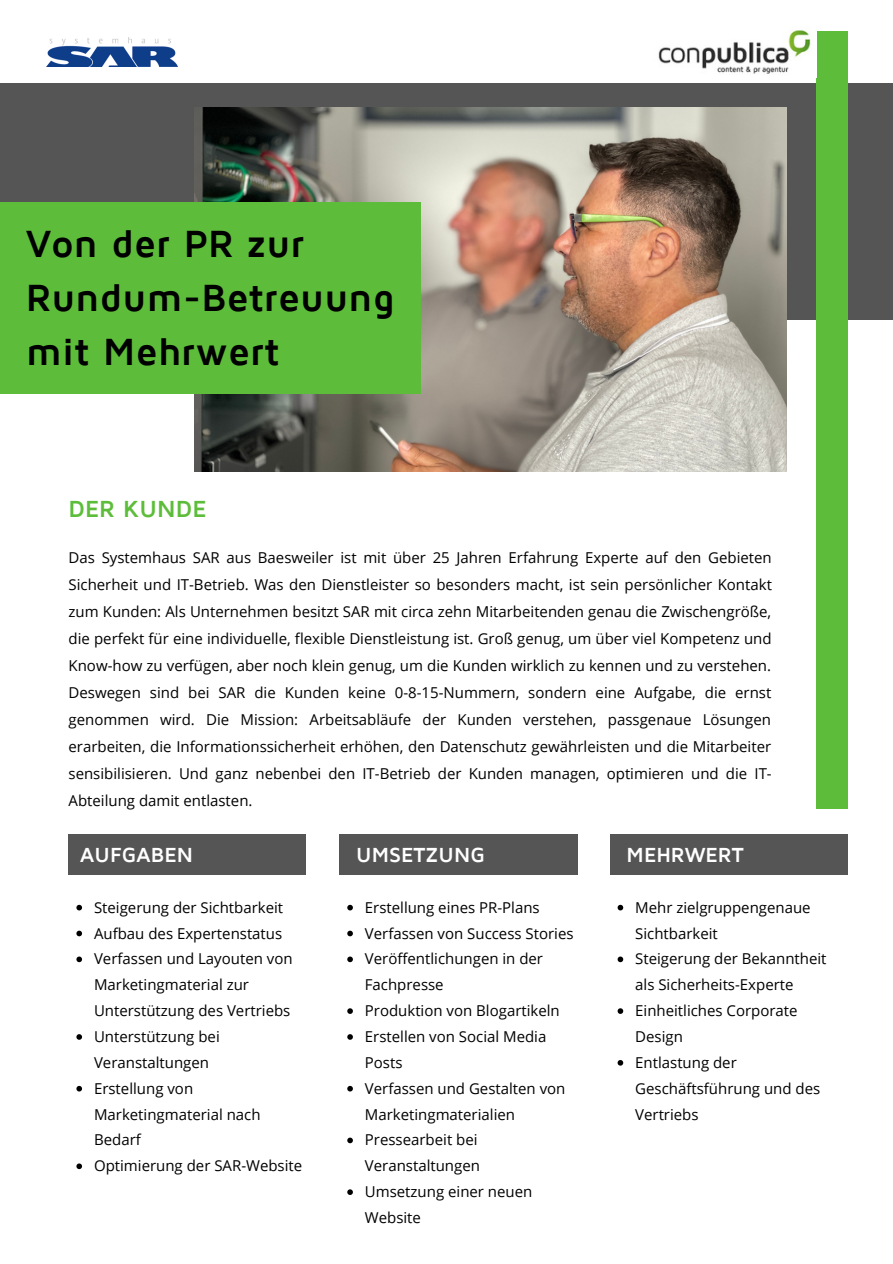
<style>
.page{position:relative;width:893px;height:1264px;background:#fff}
.page>*{position:absolute;margin:0;border:0;box-sizing:border-box;transform-origin:0 0}
.t1{font:700 39px/54px "Maven Pro";letter-spacing:.005em;color:#000}
.t2{font:700 24px "Maven Pro";color:#5dbd3a}
.t3{font:700 21px "Maven Pro";color:#fff}
.t4{font:15px/25.8px "Open Sans";color:#000}
</style>
<div class="page">
<div style="left:0;top:84px;width:892px;height:236px;background:#555"></div>
<img style="left:194px;top:108px;width:592px;height:363px">
<div style="left:816px;top:32px;width:31px;height:777px;background:#5dbd3a"></div>
<img style="left:658px;top:30px;width:153px;height:44px">
<div style="left:0;top:202px;width:420px;height:191px;background:#5dbd3a"></div>
<img style="left:47px;top:37px;width:131px;height:29px">
<div style="left:610px;top:833px;width:237px;height:41px;background:#555"></div>
<div style="left:339px;top:833px;width:238px;height:41px;background:#555"></div>
<div style="left:69px;top:833px;width:237px;height:41px;background:#555"></div>
<svg style="left:617px;top:904px;width:6px;height:6px"></svg>
<svg style="left:617px;top:956px;width:6px;height:6px"></svg>
<svg style="left:617px;top:1008px;width:6px;height:5px"></svg>
<svg style="left:617px;top:1060px;width:6px;height:5px"></svg>
<svg style="left:347px;top:904px;width:6px;height:6px"></svg>
<svg style="left:347px;top:930px;width:6px;height:6px"></svg>
<svg style="left:347px;top:956px;width:6px;height:6px"></svg>
<svg style="left:347px;top:1008px;width:6px;height:5px"></svg>
<svg style="left:347px;top:1034px;width:6px;height:5px"></svg>
<svg style="left:347px;top:1085px;width:6px;height:6px"></svg>
<svg style="left:347px;top:1137px;width:6px;height:6px"></svg>
<svg style="left:347px;top:1189px;width:6px;height:5px"></svg>
<svg style="left:76px;top:904px;width:6px;height:6px"></svg>
<svg style="left:76px;top:930px;width:6px;height:6px"></svg>
<svg style="left:76px;top:956px;width:6px;height:6px"></svg>
<svg style="left:76px;top:1034px;width:6px;height:5px"></svg>
<svg style="left:76px;top:1085px;width:6px;height:6px"></svg>
<svg style="left:76px;top:1163px;width:6px;height:6px"></svg>
<p class="t1" style="left:26px;top:215px;width:370px">Von der PR zur<br>Rundum-Betreuung</p>
<p class="t1" style="left:26px;top:323px;width:255px">mit Mehrwert</p>
<p class="t2" style="left:69px;top:494px;width:139px">DER KUNDE</p>
<p class="t4" style="left:69px;top:543px;width:704px;line-height:27px;text-align:justify">Das Systemhaus SAR aus Baesweiler ist mit über 25 Jahren Erfahrung Experte auf den Gebieten Sicherheit und IT-Betrieb. Was den Dienstleister so besonders macht, ist sein persönlicher Kontakt zum Kunden: Als Unternehmen besitzt SAR mit circa zehn Mitarbeitenden genau die Zwischengröße, die perfekt für eine individuelle, flexible Dienstleistung ist. Groß genug, um über viel Kompetenz und Know-how zu verfügen, aber noch klein genug, um die Kunden wirklich zu kennen und zu verstehen.<br>Deswegen sind bei SAR die Kunden keine 0-8-15-Nummern, sondern eine Aufgabe, die ernst genommen wird. Die Mission: Arbeitsabläufe der Kunden verstehen, passgenaue Lösungen erarbeiten, die Informationssicherheit erhöhen, den Datenschutz gewährleisten und die Mitarbeiter sensibilisieren. Und ganz nebenbei den IT-Betrieb der Kunden managen, optimieren und die IT-Abteilung damit entlasten.</p>
<p class="t3" style="left:80px;top:841px;width:115px">AUFGABEN</p>
<p class="t3" style="left:356px;top:841px;width:130px">UMSETZUNG</p>
<p class="t3" style="left:626px;top:841px;width:118px">MEHRWERT</p>
<p class="t4" style="left:635px;top:894px;width:177px">Mehr zielgruppengenaue<br>Sichtbarkeit</p>
<p class="t4" style="left:635px;top:945px;width:193px">Steigerung der Bekanntheit als Sicherheits-Experte</p>
<p class="t4" style="left:635px;top:997px;width:164px">Einheitliches Corporate<br>Design</p>
<p class="t4" style="left:635px;top:1049px;width:186px">Entlastung der<br>Geschäftsführung und des<br>Vertriebs</p>
<p class="t4" style="left:94px;top:894px;width:191px">Steigerung der Sichtbarkeit</p>
<p class="t4" style="left:94px;top:919px;width:190px">Aufbau des Expertenstatus</p>
<p class="t4" style="left:94px;top:945px;width:200px">Verfassen und Layouten von<br>Marketingmaterial zur<br>Unterstützung des Vertriebs</p>
<p class="t4" style="left:94px;top:1023px;width:127px">Unterstützung bei<br>Veranstaltungen</p>
<p class="t4" style="left:94px;top:1075px;width:168px">Erstellung von<br>Marketingmaterial nach<br>Bedarf</p>
<p class="t4" style="left:94px;top:1152px;width:210px">Optimierung der SAR-Website</p>
<p class="t4" style="left:365px;top:894px;width:176px">Erstellung eines PR-Plans</p>
<p class="t4" style="left:365px;top:919px;width:210px">Verfassen von Success Stories</p>
<p class="t4" style="left:365px;top:945px;width:180px">Veröffentlichungen in der<br>Fachpresse</p>
<p class="t4" style="left:365px;top:997px;width:196px">Produktion von Blogartikeln</p>
<p class="t4" style="left:365px;top:1023px;width:183px">Erstellen von Social Media<br>Posts</p>
<p class="t4" style="left:365px;top:1075px;width:202px">Verfassen und Gestalten von<br>Marketingmaterialien</p>
<p class="t4" style="left:365px;top:1126px;width:116px">Pressearbeit bei<br>Veranstaltungen</p>
<p class="t4" style="left:365px;top:1178px;width:169px">Umsetzung einer neuen<br>Website</p>
</div>
